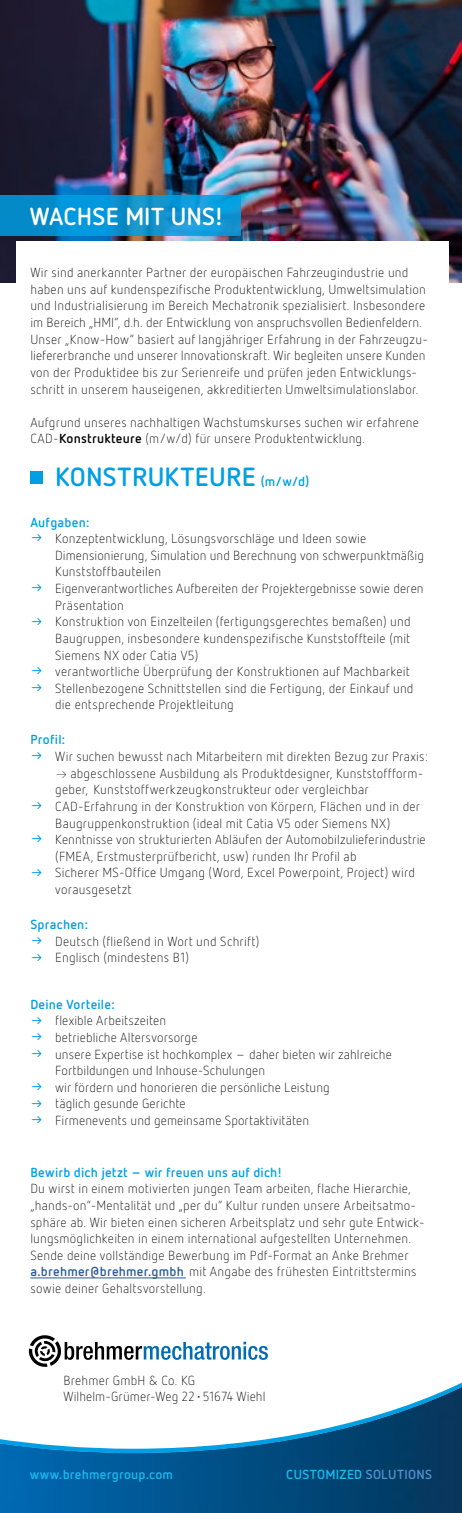
<style>
.page{position:relative;width:462px;height:1513px;background:#fff}
.page>*{position:absolute;margin:0;border:0;box-sizing:border-box;transform-origin:0 0}
.t1{font:700 26.25px "Netto Pro";letter-spacing:.01em;color:#009fe4}
.t2{font:700 24.5px "Netto Pro";letter-spacing:.01em;color:#fff}
.t3{font:300 13.12px/16.6px "Netto Pro";letter-spacing:.015em;color:#000}
.t4{font:700 13.12px "Netto Pro";letter-spacing:.02em;color:#009fe4}
.t5{font:700 13.12px "Netto Pro";letter-spacing:.02em;color:#17bbef}
.s1{font-weight:700}
.s2{font-size:13.12px}
.s3{font-weight:700;font-size:9.62px;color:#009fe4}
.s4{font-size:9.62px}
.s5{font-weight:700;color:#275b9b}
.s6{color:#5291ce}
</style>
<div class="page">
<img style="left:1px;top:0;width:460px;height:282px">
<div style="left:16px;top:241px;width:431px;height:337px;background:#fff"></div>
<hr style="left:30px;top:1277px;width:156px;height:1px;background:#275b9b">
<div style="left:30px;top:471px;width:13px;height:13px;background:#009fe4"></div>
<svg style="left:0;top:195px;width:241px;height:41px;background:#0993d2"></svg>
<img style="left:0;top:1453px;width:461px;height:60px">
<svg style="left:0;top:1383px;width:461px;height:70px"></svg>
<svg style="left:28px;top:1335px;width:240px;height:32px"></svg>
<h2 class="t2" style="left:30px;top:200px;width:195px">WACHSE MIT UNS!</h2>
<p class="t3" style="left:30px;top:264px;width:399px">Wir sind anerkannter Partner der europäischen Fahrzeugindustrie und haben uns auf kundenspezifische Produktentwicklung, Umweltsimulation und Industrialisierung im Bereich Mechatronik spezialisiert. Insbesondere im Bereich „HMI“, d.h. der Entwicklung von anspruchsvollen Bedienfeldern.<br>Unser „Know-How“ basiert auf langjähriger Erfahrung in der Fahrzeugzu&shy;liefererbranche und unserer Innovationskraft. Wir begleiten unsere Kunden von der Produktidee bis zur Serienreife und prüfen jeden Entwicklungs&shy;schritt in unserem hauseigenen, akkreditierten Umweltsimulationslabor.</p>
<p class="t3" style="left:30px;top:414px;width:390px">Aufgrund unseres nachhaltigen Wachstumskurses suchen wir erfahrene<br>CAD-<span class="s1">Konstrukteure</span> (m/w/d) für unsere Produktentwicklung.</p>
<h1 class="t1" style="left:55px;top:460px;width:255px">KONSTRUKTEURE <span class="s2">(m/w/d)</span></h1>
<p class="t4" style="left:30px;top:513px;width:61px">Aufgaben:</p>
<p class="t3" style="left:55px;top:530px;width:370px;text-indent:-25px"><span class="s3">→</span> Konzeptentwicklung, Lösungsvorschläge und Ideen sowie<br>Dimensionierung, Simulation und Berechnung von schwerpunktmäßig<br>Kunststoffbauteilen</p>
<p class="t3" style="left:55px;top:580px;width:369px;text-indent:-25px"><span class="s3">→</span> Eigenverantwortliches Aufbereiten der Projektergebnisse sowie deren<br>Präsentation</p>
<p class="t3" style="left:55px;top:613px;width:357px;text-align:justify;text-indent:-25px"><span class="s3">→</span> Konstruktion von Einzelteilen (fertigungsgerechtes bemaßen) und Baugruppen, insbesondere kundenspezifische Kunststoffteile (mit Siemens NX oder Catia V5)</p>
<p class="t3" style="left:30px;top:663px;width:380px"><span class="s3">→</span> verantwortliche Überprüfung der Konstruktionen auf Machbarkeit</p>
<p class="t3" style="left:55px;top:680px;width:359px;text-indent:-25px"><span class="s3">→</span> Stellenbezogene Schnittstellen sind die Fertigung, der Einkauf und die entsprechende Projektleitung</p>
<p class="t4" style="left:30px;top:731px;width:36px">Profil:</p>
<p class="t3" style="left:30px;top:748px;width:398px"><span class="s3">→</span> Wir suchen bewusst nach Mitarbeitern mit direkten Bezug zur Praxis:</p>
<p class="t3" style="left:55px;top:764px;width:369px"><span class="s4">→</span> abgeschlossene Ausbildung als Produktdesigner, Kunststoffform&shy;geber, Kunststoffwerkzeugkonstrukteur oder vergleichbar</p>
<p class="t3" style="left:30px;top:798px;width:391px;text-align:center"><span class="s3">→</span> CAD-Erfahrung in der Konstruktion von Körpern, Flächen und in der<br>Baugruppenkonstruktion (ideal mit Catia V5 oder Siemens NX)</p>
<p class="t3" style="left:55px;top:831px;width:372px;text-indent:-25px"><span class="s3">→</span> Kenntnisse von strukturierten Abläufen der Automobilzulieferindustrie (FMEA, Erstmusterprüfbericht, usw) runden Ihr Profil ab</p>
<p class="t3" style="left:55px;top:864px;width:361px;text-indent:-25px"><span class="s3">→</span> Sicherer MS-Office Umgang (Word, Excel Powerpoint, Project) wird vorausgesetzt</p>
<p class="t4" style="left:30px;top:916px;width:59px">Sprachen:</p>
<p class="t3" style="left:30px;top:932px;width:230px"><span class="s3">→</span> Deutsch (fließend in Wort und Schrift)</p>
<p class="t3" style="left:30px;top:949px;width:160px"><span class="s3">→</span> Englisch (mindestens B1)</p>
<p class="t4" style="left:30px;top:995px;width:86px">Deine Vorteile:</p>
<p class="t3" style="left:30px;top:1012px;width:137px"><span class="s3">→</span> flexible Arbeitszeiten</p>
<p class="t3" style="left:30px;top:1029px;width:169px"><span class="s3">→</span> betriebliche Altersvorsorge</p>
<p class="t3" style="left:55px;top:1045px;width:338px;text-indent:-25px"><span class="s3">→</span> unsere Expertise ist hochkomplex – daher bieten wir zahlreiche<br>Fortbildungen und Inhouse-Schulungen</p>
<p class="t3" style="left:30px;top:1079px;width:301px"><span class="s3">→</span> wir fördern und honorieren die persönliche Leistung</p>
<p class="t3" style="left:30px;top:1095px;width:157px"><span class="s3">→</span> täglich gesunde Gerichte</p>
<p class="t3" style="left:30px;top:1112px;width:280px"><span class="s3">→</span> Firmenevents und gemeinsame Sportaktivitäten</p>
<p class="t4" style="left:30px;top:1163px;width:253px">Bewirb dich jetzt – wir freuen uns auf dich!</p>
<p class="t3" style="left:30px;top:1180px;width:395px">Du wirst in einem motivierten jungen Team arbeiten, flache Hierarchie, „hands-on“-Mentalität und „per du“ Kultur runden unsere Arbeitsatmo&shy;sphäre ab. Wir bieten einen sicheren Arbeitsplatz und sehr gute Entwick&shy;lungsmöglichkeiten in einem international aufgestellten Unternehmen.<br>Sende deine vollständige Bewerbung im Pdf-Format an Anke Brehmer <span class="s5">a.brehmer@brehmer.gmbh</span> mit Angabe des frühesten Eintrittstermins sowie deiner Gehaltsvorstellung.</p>
<p class="t3" style="left:63px;top:1372px;width:203px">Brehmer GmbH &amp; Co. KG<br>Wilhelm-Grümer-Weg 22 • 51674 Wiehl</p>
<p class="t5" style="left:30px;top:1465px;width:145px">www.brehmergroup.com</p>
<p class="t5" style="left:286px;top:1465px;width:147px">CUSTOMIZED <span class="s6">SOLUTIONS</span></p>
</div>
